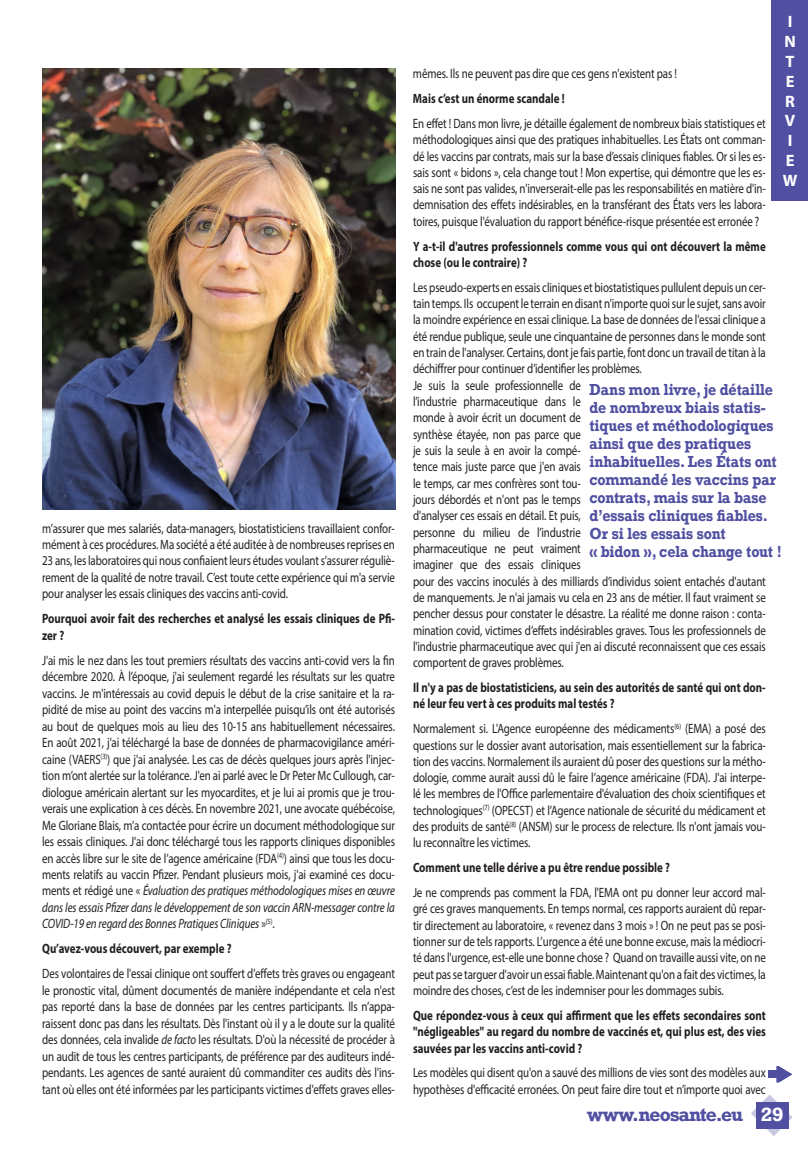
<style>
.page{position:relative;width:808px;height:1149px;background:#fff}
.page>*{position:absolute;margin:0;border:0;box-sizing:border-box;transform-origin:0 0}
.t1{font:700 18px "Rockwell";letter-spacing:-.045em;color:#504fa1}
.t2{font:700 16.5px/19.8px "Myriad Pro";color:#fff;text-align:center}
.t3{font:700 15px/18px "Rockwell";color:#504fa1;scale:.89 1}
.t4{font:13.5px/16.4px "Myriad Pro";letter-spacing:-.01em;color:#231f20;text-align:justify;scale:.81 1}
.t5{font:700 13.5px/16.4px "Myriad Pro";color:#231f20;scale:.81 1}
.s1{font-style:italic}
.s2{color:#fff}
</style>
<div class="page">
<svg style="left:751px;top:1094px;width:41px;height:41px"></svg>
<div style="left:756px;top:1101px;width:32px;height:26px;background:#504fa1"></div>
<div style="left:768px;top:1070px;width:9px;height:7px;background:#504fa1"></div>
<svg style="left:776px;top:1066px;width:16px;height:16px"></svg>
<img style="left:43px;top:68px;width:352px;height:441px">
<div style="left:772px;top:0;width:36px;height:200px;background:#504fa1"></div>
<p class="t4" style="left:42px;top:519px;width:437px">m’assurer que mes salariés, data-managers, biostatisticiens travaillaient confor&shy;mément à ces procédures. Ma société a été auditée à de nombreuses reprises en 23 ans, les laboratoires qui nous confiaient leurs études voulant s’assurer réguliè&shy;rement de la qualité de notre travail. C’est toute cette expérience qui m'a servie pour analyser les essais cliniques des vaccins anti-covid.</p>
<p class="t5" style="left:42px;top:610px;width:437px">Pourquoi avoir fait des recherches et analysé les essais cliniques de Pfi&shy;zer ?</p>
<p class="t4" style="left:42px;top:651px;width:437px">J'ai mis le nez dans les tout premiers résultats des vaccins anti-covid vers la fin décembre 2020. À l’époque, j'ai seulement regardé les résultats sur les quatre vaccins. Je m'intéressais au covid depuis le début de la crise sanitaire et la ra&shy;pidité de mise au point des vaccins m'a interpellée puisqu’ils ont été autorisés au bout de quelques mois au lieu des 10-15 ans habituellement nécessaires.<br>En août 2021, j'ai téléchargé la base de données de pharmacovigilance améri&shy;caine (VAERS<sup>(3)</sup>) que j'ai analysée. Les cas de décès quelques jours après l'injec&shy;tion m’ont alertée sur la tolérance. J'en ai parlé avec le Dr Peter Mc Cullough, car&shy;diologue américain alertant sur les myocardites, et je lui ai promis que je trou&shy;verais une explication à ces décès. En novembre 2021, une avocate québécoise, Me Gloriane Blais, m’a contactée pour écrire un document méthodologique sur les essais cliniques. J'ai donc téléchargé tous les rapports cliniques disponibles en accès libre sur le site de l’agence américaine (FDA<sup>(4)</sup>) ainsi que tous les docu&shy;ments relatifs au vaccin Pfizer. Pendant plusieurs mois, j'ai examiné ces docu&shy;ments et rédigé une « <span class="s1">Évaluation des pratiques méthodologiques mises en œuvre dans les essais Pfizer dans le développement de son vaccin ARN-messager contre la COVID-19 en regard des Bonnes Pratiques Cliniques</span> »<sup>(5)</sup>.</p>
<p class="t5" style="left:42px;top:939px;width:235px">Qu’avez-vous découvert, par exemple ?</p>
<p class="t4" style="left:42px;top:965px;width:437px">Des volontaires de l'essai clinique ont souffert d'effets très graves ou engageant le pronostic vital, dûment documentés de manière indépendante et cela n'est pas reporté dans la base de données par les centres participants. Ils n’appa&shy;raissent donc pas dans les résultats. Dès l'instant où il y a le doute sur la qualité des données, cela invalide <span class="s1">de facto</span> les résultats. D'où la nécessité de procéder à un audit de tous les centres participants, de préférence par des auditeurs indé&shy;pendants. Les agences de santé auraient dû commanditer ces audits dès l'ins&shy;tant où elles ont été informées par les participants victimes d'effets graves elles-</p>
<p class="t2" style="left:783px;top:11px;width:16px">I<br>N<br>T<br>E<br>R<br>V<br>I<br>E<br>W</p>
<p class="t4" style="left:413px;top:65px;width:327px">mêmes. Ils ne peuvent pas dire que ces gens n'existent pas !</p>
<p class="t5" style="left:413px;top:90px;width:189px">Mais c’est un énorme scandale !</p>
<p class="t4" style="left:413px;top:115px;width:437px">En effet ! Dans mon livre, je détaille également de nombreux biais statistiques et méthodologiques ainsi que des pratiques inhabituelles. Les États ont comman&shy;dé les vaccins par contrats, mais sur la base d’essais cliniques fiables. Or si les es&shy;sais sont « bidons », cela change tout ! Mon expertise, qui démontre que les es&shy;sais ne sont pas valides, n'inverserait-elle pas les responsabilités en matière d'in&shy;demnisation des effets indésirables, en la transférant des États vers les labora&shy;toires, puisque l'évaluation du rapport bénéfice-risque présentée est erronée ?</p>
<p class="t5" style="left:413px;top:237px;width:437px">Y a-t-il d'autres professionnels comme vous qui ont découvert la même chose (ou le contraire) ?</p>
<p class="t4" style="left:413px;top:279px;width:437px;text-align:left">Les pseudo-experts en essais cliniques et biostatistiques pullulent depuis un cer&shy;tain temps. Ils occupent le terrain en disant n'importe quoi sur le sujet, sans avoir la moindre expérience en essai clinique. La base de données de l'essai clinique a été rendue publique, seule une cinquantaine de personnes dans le monde sont en train de l'analyser. Certains, dont je fais partie, font donc un travail de titan à la déchiffrer pour continuer d’identifier les problèmes.<br>Je suis la seule professionnelle de<br>l’industrie pharmaceutique dans le<br>monde à avoir écrit un document de<br>synthèse étayée, non pas parce que<br>je suis la seule à en avoir la compé-<br>tence mais juste parce que j'en avais<br>le temps, car mes confrères sont tou-<br>jours débordés et n'ont pas le temps<br>d'analyser ces essais en détail. Et puis,<br>personne du milieu de l’industrie<br>pharmaceutique ne peut vraiment<br>imaginer que des essais cliniques<br>pour des vaccins inoculés à des milliards d’individus soient entachés d'autant de manquements. Je n'ai jamais vu cela en 23 ans de métier. Il faut vraiment se pencher dessus pour constater le désastre. La réalité me donne raison : conta&shy;mination covid, victimes d’effets indésirables graves. Tous les professionnels de l'industrie pharmaceutique avec qui j'en ai discuté reconnaissent que ces essais comportent de graves problèmes.</p>
<p class="t5" style="left:413px;top:678px;width:437px">Il n'y a pas de biostatisticiens, au sein des autorités de santé qui ont don&shy;né leur feu vert à ces produits mal testés ?</p>
<p class="t4" style="left:413px;top:720px;width:437px">Normalement si. L'Agence européenne des médicaments<sup>(6)</sup> (EMA) a posé des questions sur le dossier avant autorisation, mais essentiellement sur la fabrica&shy;tion des vaccins. Normalement ils auraient dû poser des questions sur la métho&shy;dologie, comme aurait aussi dû le faire l’agence américaine (FDA). J'ai interpe&shy;lé les membres de l'Office parlementaire d'évaluation des choix scientifiques et technologiques<sup>(7)</sup> (OPECST) et l’Agence nationale de sécurité du médicament et des produits de santé<sup>(8)</sup> (ANSM) sur le process de relecture. Ils n'ont jamais vou&shy;lu reconnaître les victimes.</p>
<p class="t5" style="left:413px;top:858px;width:319px">Comment une telle dérive a pu être rendue possible ?</p>
<p class="t4" style="left:413px;top:883px;width:437px">Je ne comprends pas comment la FDA, l'EMA ont pu donner leur accord mal&shy;gré ces graves manquements. En temps normal, ces rapports auraient dû repar&shy;tir directement au laboratoire, « revenez dans 3 mois » ! On ne peut pas se posi&shy;tionner sur de tels rapports. L’urgence a été une bonne excuse, mais la médiocri&shy;té dans l'urgence, est-elle une bonne chose ? Quand on travaille aussi vite, on ne peut pas se targuer d'avoir un essai fiable. Maintenant qu'on a fait des victimes, la moindre des choses, c’est de les indemniser pour les dommages subis.</p>
<p class="t5" style="left:413px;top:1006px;width:437px;text-align:justify">Que répondez-vous à ceux qui affirment que les effets secondaires sont "négligeables" au regard du nombre de vaccinés et, qui plus est, des vies sauvées par les vaccins anti-covid ?</p>
<p class="t4" style="left:413px;top:1064px;width:437px">Les modèles qui disent qu'on a sauvé des millions de vies sont des modèles aux hypothèses d'efficacité erronées. On peut faire dire tout et n’importe quoi avec</p>
<p class="t3" style="left:589px;top:380px;width:218px">Dans mon livre, je détaille de nombreux biais statis&shy;tiques et méthodologiques ainsi que des pratiques inhabituelles. Les États ont commandé les vaccins par contrats, mais sur la base d’essais cliniques fiables.<br>Or si les essais sont<br>« bidon », cela change tout !</p>
<h1 class="t1" style="left:587px;top:1102px;width:198px">www.neosante.eu <span class="s2">29</span></h1>
</div>
